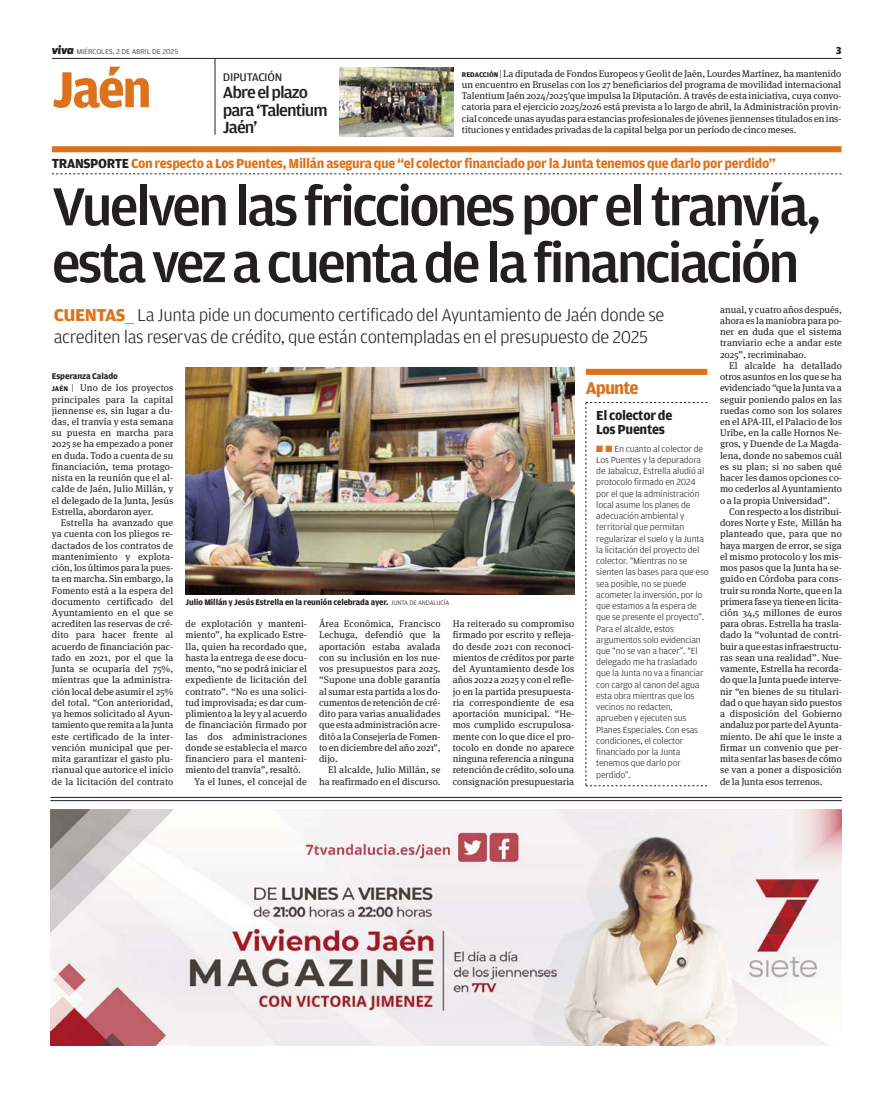
<style>
.page{position:relative;width:893px;height:1094px;background:#fff}
.page>*{position:absolute;margin:0;border:0;box-sizing:border-box;transform-origin:0 0}
.t1{font:500 56.7px/56.7px "Amplitude";letter-spacing:-.055em;color:#231f20;scale:1.04 1}
.t2{font:700 53.55px "Amplitude";color:#dc721c}
.t3{font:300 18.15px/22.2px "Amplitude";letter-spacing:-.02em;color:#231f20;scale:1.04 1}
.t4{font:700 18.15px "Amplitude";letter-spacing:-.05em;color:#dc721c}
.t5{font:500 17.1px/17.1px "Amplitude";letter-spacing:-.055em;color:#231f20;scale:1.05 1}
.t6{font:700 13.95px "Amplitude";letter-spacing:-.025em;color:#dc721c}
.t7{font:700 13.95px/14px "Amplitude";letter-spacing:-.025em;color:#231f20}
.t8{font:11.85px "Amplitude";letter-spacing:-.025em;color:#231f20;scale:1.05 1}
.t9{font:900 10.65px "Amplitude";color:#231f20}
.t10{font:9.75px/11.2px "Meta Serif OT";color:#231f20;text-align:justify}
.t11{font:300 9.45px/11.2px "Amplitude";letter-spacing:-.015em;color:#231f20;scale:1.05 1}
.t12{font:700 8.85px "Amplitude";letter-spacing:-.01em;color:#231f20}
.t13{font:700 8.55px "Amplitude";letter-spacing:-.015em;color:#231f20}
.t14{font:300 7.5px "Amplitude";letter-spacing:-.01em;color:#231f20;scale:1.1 1}
.s1{font-family:"Apex New";font-weight:800;font-style:italic;font-size:11.85px}
.s2{font-family:"Amplitude";font-weight:700;font-size:7.35px}
.s3{font-family:"Amplitude";font-weight:300}
.s4{color:#231f20}
.s5{font-weight:700;color:#dc721c}
.s6{color:#dc721c}
.s7{font-weight:300;font-size:6.9px}
</style>
<div class="page">
<hr style="left:52px;top:58px;width:789px;height:1px;background:#231f20">
<div style="left:52px;top:146px;width:789px;height:6px;background:#dc721c"></div>
<svg style="left:52px;top:174px;width:789px;height:1px"></svg>
<img style="left:185px;top:367px;width:390px;height:228px">
<hr style="left:215px;top:59px;width:1px;height:76px;background:#231f20">
<div style="left:586px;top:369px;width:121px;height:6px;background:#dc721c"></div>
<svg style="left:585px;top:402px;width:122px;height:384px"></svg>
<hr style="left:50px;top:797px;width:791px;height:1px;background:#231f20">
<hr style="left:50px;top:800px;width:791px;height:1px;background:#231f20">
<img style="left:50px;top:809px;width:791px;height:236px">
<img style="left:340px;top:67px;width:113px;height:69px">
<p class="t14" style="left:52px;top:49px;width:116px"><span class="s1">viva</span> MIÉRCOLES, 2 DE ABRIL DE 2025</p>
<p class="t9" style="left:836px;top:46px;width:7px">3</p>
<h2 class="t2" style="left:52px;top:69px;width:102px">Jaén</h2>
<p class="t8" style="left:223px;top:73px;width:58px">DIPUTACIÓN</p>
<h3 class="t5" style="left:223px;top:85px;width:101px">Abre el plazo para ‘Talentium<br>Jaén’</h3>
<p class="t10" style="left:462px;top:68px;width:381px"><span class="s2">REDACCIÓN</span> <span class="s3">|</span> La diputada de Fondos Europeos y Geolit de Jaén, Lourdes Martínez, ha mantenido un encuentro en Bruselas con los 27 beneficiarios del programa de movilidad internacional Talentium Jaén 2024/2025'que impulsa la Diputación. A través de esta iniciativa, cuya convo&shy;catoria para el ejercicio 2025/2026 está prevista a lo largo de abril, la Administración provin&shy;cial concede unas ayudas para estancias profesionales de jóvenes jiennenses titulados en ins&shy;tituciones y entidades privadas de la capital belga por un período de cinco meses.</p>
<h3 class="t6" style="left:52px;top:158px;width:725px"><span class="s4">TRANSPORTE</span> Con respecto a Los Puentes, Millán asegura que “el colector financiado por la Junta tenemos que darlo por perdido”</h3>
<h1 class="t1" style="left:52px;top:182px;width:741px">Vuelven las fricciones por el tranvía, esta vez a cuenta de la financiación</h1>
<h3 class="t3" style="left:54px;top:304px;width:588px"><span class="s5">CUENTAS</span><span class="s6">__</span> La Junta pide un documento certificado del Ayuntamiento de Jaén donde se acrediten las reservas de crédito, que están contempladas en el presupuesto de 2025</h3>
<p class="t12" style="left:52px;top:372px;width:67px">Esperanza Calado</p>
<p class="t10" style="left:52px;top:383px;width:123px"><span class="s2">JAÉN</span> <span class="s3">|</span> Uno de los proyectos principales para la capital jiennense es, sin lugar a du&shy;das, el tranvía y esta semana su puesta en marcha para 2025 se ha empezado a poner en duda. Todo a cuenta de su financiación, tema protago&shy;nista en la reunión que el al&shy;calde de Jaén, Julio Millán, y el delegado de la Junta, Jesús Estrella, abordaron ayer.</p>
<p class="t10" style="left:52px;top:517px;width:123px;text-indent:9px">Estrella ha avanzado que ya cuenta con los pliegos re&shy;dactados de los contratos de mantenimiento y explota&shy;ción, los últimos para la pues&shy;ta en marcha. Sin embargo, la Fomento está a la espera del documento certificado del Ayuntamiento en el que se acrediten las reservas de cré&shy;dito para hacer frente al acuerdo de financiación pac&shy;tado en 2021, por el que la Junta se ocuparía del 75%, mientras que la administra&shy;ción local debe asumir el 25% del total. “Con anterioridad, ya hemos solicitado al Ayun&shy;tamiento que remita a la Junta este certificado de la inter&shy;vención municipal que per&shy;mita garantizar el gasto plu&shy;rianual que autorice el inicio de la licitación del contrato</p>
<p class="t13" style="left:185px;top:598px;width:265px">Julio Millán y Jesús Estrella en la reunión celebrada ayer. <span class="s7">JUNTA DE ANDALUCÍA</span></p>
<p class="t10" style="left:185px;top:618px;width:123px">de explotación y manteni-</p>
<p class="t10" style="left:185px;top:630px;width:123px">miento”, ha explicado Estre-</p>
<p class="t10" style="left:185px;top:641px;width:123px">lla, quien ha recordado que,</p>
<p class="t10" style="left:185px;top:652px;width:123px">hasta la entrega de ese docu-</p>
<p class="t10" style="left:185px;top:663px;width:123px">mento, “no se podrá iniciar el</p>
<p class="t10" style="left:185px;top:675px;width:123px">expediente de licitación del</p>
<p class="t10" style="left:185px;top:686px;width:123px">contrato”. “No es una solici-</p>
<p class="t10" style="left:185px;top:697px;width:123px">tud improvisada; es dar cum-</p>
<p class="t10" style="left:185px;top:708px;width:123px">plimiento a la ley y al acuerdo</p>
<p class="t10" style="left:185px;top:719px;width:123px">de financiación firmado por</p>
<p class="t10" style="left:185px;top:731px;width:123px">las dos administraciones</p>
<p class="t10" style="left:185px;top:742px;width:123px">donde se establecía el marco</p>
<p class="t10" style="left:185px;top:753px;width:123px">financiero para el manteni-</p>
<p class="t10" style="left:185px;top:764px;width:117px">miento del tranvía”, resaltó.</p>
<p class="t10" style="left:195px;top:776px;width:114px">Ya el lunes, el concejal de</p>
<p class="t10" style="left:319px;top:618px;width:123px">Área Económica, Francisco Lechuga, defendió que la aportación estaba avalada con su inclusión en los nue&shy;vos presupuestos para 2025. “Supone una doble garantía al sumar esta partida a los do&shy;cumentos de retención de cré&shy;dito para varias anualidades que esta administración acre&shy;ditó a la Consejería de Fomen&shy;to en diciembre del año 2021", dijo.</p>
<p class="t10" style="left:319px;top:764px;width:123px;text-align:right">El alcalde, Julio Millán, se ha reafirmado en el discurso.</p>
<p class="t10" style="left:453px;top:618px;width:123px">Ha reiterado su compromiso firmado por escrito y refleja&shy;do desde 2021 con reconoci&shy;mientos de créditos por parte del Ayuntamiento desde los años 2022 a 2025 y con el refle&shy;jo en la partida presupuesta&shy;ria correspondiente de esa aportación municipal. “He&shy;mos cumplido escrupulosa&shy;mente con lo que dice el pro&shy;tocolo en donde no aparece ninguna referencia a ninguna retención de crédito, solo una consignación presupuestaria</p>
<h3 class="t4" style="left:586px;top:380px;width:54px">Apunte</h3>
<h3 class="t7" style="left:596px;top:409px;width:78px">El colector de<br>Los Puentes</h3>
<p class="t11" style="left:596px;top:443px;width:109px"><span class="s6">■</span> <span class="s6">■</span> En cuanto al colector de<br>Los Puentes y la depuradora de Jabalcuz, Estrella aludió al protocolo firmado en 2024 por el que la administración local asume los planes de adecuación ambiental y territorial que permitan regularizar el suelo y la Junta la licitación del proyecto del colector. “Mientras no se sienten las bases para que eso sea posible, no se puede acometer la inversión, por lo que estamos a la espera de que se presente el proyecto”.<br>Para el alcalde, estos argumentos solo evidencian que “no se van a hacer”. "El delegado me ha trasladado que la Junta no va a financiar con cargo al canon del agua esta obra mientras que los vecinos no redacten, aprueben y ejecuten sus<br>Planes Especiales. Con esas condiciones, el colector financiado por la Junta tenemos que darlo por perdido”.</p>
<p class="t10" style="left:720px;top:304px;width:123px">anual, y cuatro años después, ahora es la maniobra para po&shy;ner en duda que el sistema tranviario eche a andar este 2025”, recriminabao.</p>
<p class="t10" style="left:720px;top:360px;width:123px;text-indent:9px">El alcalde ha detallado otros asuntos en los que se ha evidenciado “que la Junta va a seguir poniendo palos en las ruedas como son los solares en el APA-III, el Palacio de los Uribe, en la calle Hornos Ne&shy;gros, y Duende de La Magda&shy;lena, donde no sabemos cuál es su plan; si no saben qué hacer les damos opciones co&shy;mo cederlos al Ayuntamiento o a la propia Universidad”.</p>
<p class="t10" style="left:720px;top:506px;width:123px;text-indent:9px">Con respecto a los distribui&shy;dores Norte y Este, Millán ha planteado que, para que no haya margen de error, se siga el mismo protocolo y los mis&shy;mos pasos que la Junta ha se&shy;guido en Córdoba para cons&shy;truir su ronda Norte, que en la primera fase ya tiene en licita&shy;ción 34,5 millones de euros para obras. Estrella ha trasla&shy;dado la “voluntad de contri&shy;buir a que estas infraestructu&shy;ras sean una realidad”. Nue&shy;vamente, Estrella ha recorda&shy;do que la Junta puede interve&shy;nir “en bienes de su titulari&shy;dad o que hayan sido puestos a disposición del Gobierno andaluz por parte del Ayunta&shy;miento. De ahí que le inste a firmar un convenio que per&shy;mita sentar las bases de cómo se van a poner a disposición de la Junta esos terrenos.</p>
</div>
